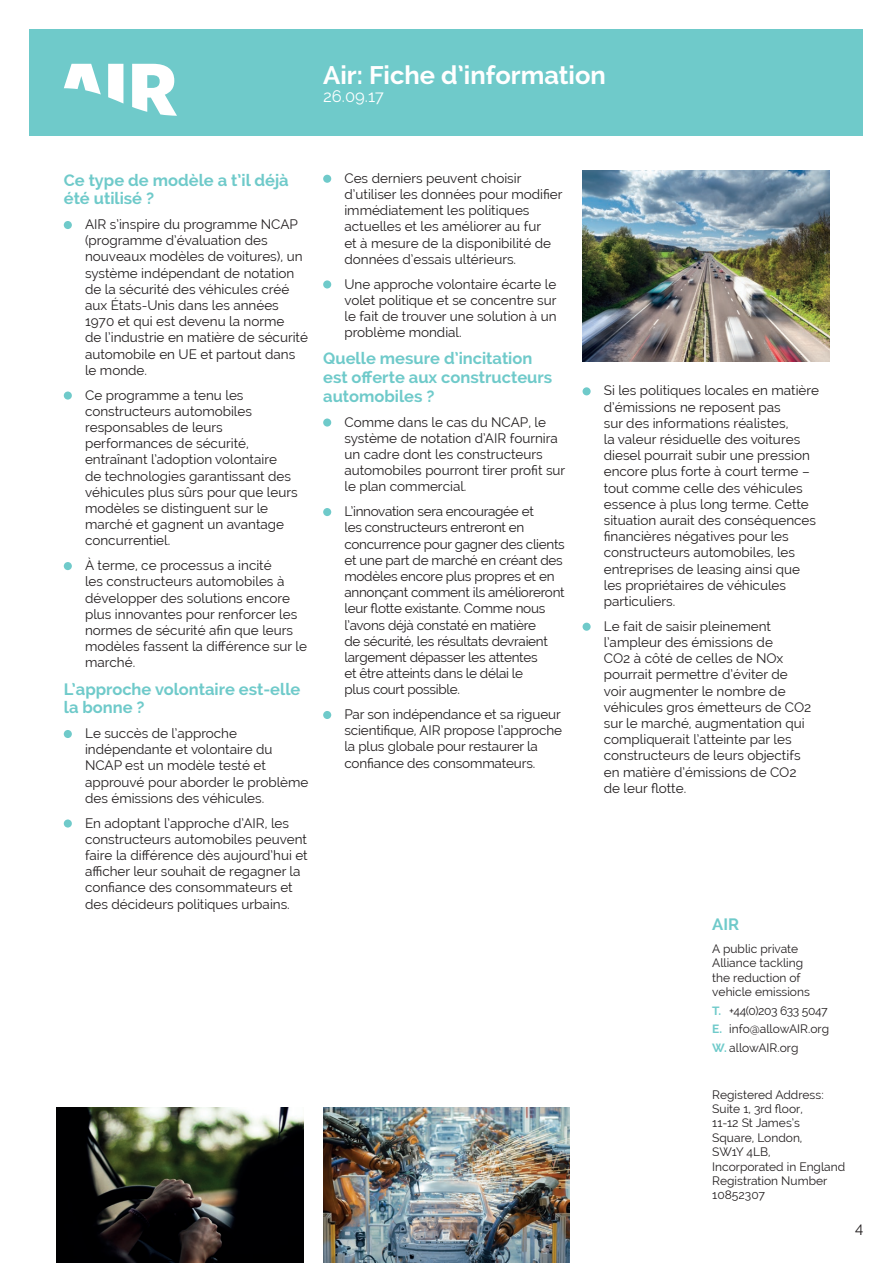
<style>
.page{position:relative;width:893px;height:1263px;background:#fff}
.page>*{position:absolute;margin:0;border:0;box-sizing:border-box;transform-origin:0 0}
.t1{font:700 25.5px "Raleway";color:#fff}
.Teal_Header{font:700 16.5px/18.8px "Raleway";color:#6fcaca}
.t2{font:16.5px "Raleway";color:#fff}
.t3{font:15px "Raleway";color:#231f20}
.Bullet_1{font:13.5px/16.2px "Raleway";color:#231f20}
.Bullet_1-2{font:13.5px/16.2px "Raleway";letter-spacing:-.02em;color:#231f20}
.Bullet_1-3{font:12px/14.4px "Raleway";color:#231f20}
.Bullet_1-4{font:12px "Raleway";letter-spacing:-.03em;color:#231f20}
.s1{font-weight:700;color:#6fcaca}
</style>
<div class="page">
<div style="left:30px;top:30px;width:833px;height:106px;background:#6fcaca"></div>
<div style="left:64px;top:221px;width:8px;height:8px;background:#6fcaca;border-radius:50%"></div>
<div style="left:64px;top:391px;width:8px;height:9px;background:#6fcaca;border-radius:50%"></div>
<div style="left:64px;top:562px;width:8px;height:8px;background:#6fcaca;border-radius:50%"></div>
<div style="left:64px;top:730px;width:8px;height:8px;background:#6fcaca;border-radius:50%"></div>
<div style="left:64px;top:819px;width:8px;height:8px;background:#6fcaca;border-radius:50%"></div>
<div style="left:323px;top:175px;width:8px;height:8px;background:#6fcaca;border-radius:50%"></div>
<div style="left:323px;top:280px;width:8px;height:8px;background:#6fcaca;border-radius:50%"></div>
<div style="left:323px;top:418px;width:8px;height:9px;background:#6fcaca;border-radius:50%"></div>
<div style="left:323px;top:508px;width:8px;height:8px;background:#6fcaca;border-radius:50%"></div>
<div style="left:323px;top:711px;width:8px;height:8px;background:#6fcaca;border-radius:50%"></div>
<div style="left:583px;top:387px;width:8px;height:8px;background:#6fcaca;border-radius:50%"></div>
<div style="left:583px;top:623px;width:8px;height:8px;background:#6fcaca;border-radius:50%"></div>
<svg style="left:64px;top:64px;width:113px;height:52px"></svg>
<img style="left:323px;top:1107px;width:247px;height:156px">
<img style="left:583px;top:170px;width:246px;height:191px">
<img style="left:57px;top:1107px;width:246px;height:156px">
<p class="t1" style="left:323px;top:61px;width:284px">Air: Fiche d’information</p>
<p class="t2" style="left:323px;top:87px;width:62px">26.09.17</p>
<p class="Teal_Header" style="left:64px;top:170px;width:226px">Ce type de modèle a t’il déjà été utilisé ?</p>
<p class="Bullet_1" style="left:85px;top:216px;width:225px">AIR s’inspire du programme NCAP (programme d’évaluation des nouveaux modèles de voitures), un système indépendant de notation de la sécurité des véhicules créé aux États-Unis dans les années<br>1970 et qui est devenu la norme<br>de l’industrie en matière de sécurité automobile en UE et partout dans le monde.</p>
<p class="Bullet_1" style="left:85px;top:387px;width:214px">Ce programme a tenu les constructeurs automobiles responsables de leurs performances de sécurité, entraînant l’adoption volontaire<br>de technologies garantissant des véhicules plus sûrs pour que leurs modèles se distinguent sur le marché et gagnent un avantage concurrentiel.</p>
<p class="Bullet_1" style="left:85px;top:557px;width:223px">À terme, ce processus a incité<br>les constructeurs automobiles à développer des solutions encore plus innovantes pour renforcer les normes de sécurité afin que leurs modèles fassent la différence sur le marché.</p>
<p class="Teal_Header" style="left:64px;top:679px;width:238px">L’approche volontaire est-elle la bonne ?</p>
<p class="Bullet_1" style="left:85px;top:725px;width:225px">Le succès de l’approche indépendante et volontaire du<br>NCAP est un modèle testé et approuvé pour aborder le problème des émissions des véhicules.</p>
<p class="Bullet_1" style="left:85px;top:815px;width:224px">En adoptant l’approche d’AIR, les constructeurs automobiles peuvent faire la différence dès aujourd’hui et afficher leur souhait de regagner la confiance des consommateurs et des décideurs politiques urbains.</p>
<p class="Bullet_1" style="left:344px;top:170px;width:220px">Ces derniers peuvent choisir d’utiliser les données pour modifier immédiatement les politiques actuelles et les améliorer au fur<br>et à mesure de la disponibilité de données d’essais ultérieurs.</p>
<p class="Bullet_1" style="left:344px;top:276px;width:214px;text-align:justify">Une approche volontaire écarte le volet politique et se concentre sur le fait de trouver une solution à un problème mondial.</p>
<p class="Teal_Header" style="left:323px;top:349px;width:231px">Quelle mesure d’incitation est offerte aux constructeurs automobiles ?</p>
<p class="Bullet_1" style="left:344px;top:414px;width:222px">Comme dans le cas du NCAP, le système de notation d’AIR fournira un cadre dont les constructeurs automobiles pourront tirer profit sur le plan commercial.</p>
<p class="Bullet_1-2" style="left:344px;top:503px;width:222px">L’innovation sera encouragée et<br>les constructeurs entreront en concurrence pour gagner des clients et une part de marché en créant des modèles encore plus propres et en annonçant comment ils amélioreront leur flotte existante. Comme nous l’avons déjà constaté en matière<br>de sécurité, les résultats devraient largement dépasser les attentes<br>et être atteints dans le délai le<br>plus court possible.</p>
<p class="Bullet_1" style="left:344px;top:706px;width:219px">Par son indépendance et sa rigueur scientifique, AIR propose l’approche la plus globale pour restaurer la confiance des consommateurs.</p>
<p class="Bullet_1" style="left:604px;top:382px;width:217px">Si les politiques locales en matière d’émissions ne reposent pas<br>sur des informations réalistes,<br>la valeur résiduelle des voitures diesel pourrait subir une pression encore plus forte à court terme – tout comme celle des véhicules essence à plus long terme. Cette situation aurait des conséquences financières négatives pour les constructeurs automobiles, les entreprises de leasing ainsi que les propriétaires de véhicules particuliers.</p>
<p class="Bullet_1" style="left:604px;top:618px;width:209px">Le fait de saisir pleinement l’ampleur des émissions de<br>CO2 à côté de celles de NOx pourrait permettre d’éviter de voir augmenter le nombre de véhicules gros émetteurs de CO2 sur le marché, augmentation qui compliquerait l’atteinte par les constructeurs de leurs objectifs en matière d’émissions de CO2 de leur flotte.</p>
<p class="Teal_Header" style="left:712px;top:915px;width:28px">AIR</p>
<p class="Bullet_1-3" style="left:712px;top:941px;width:99px">A public private<br>Alliance tackling the reduction of vehicle emissions</p>
<p class="Bullet_1-4" style="left:712px;top:1003px;width:117px"><span class="s1">T.</span> +44(0)203 633 5047</p>
<p class="Bullet_1-3" style="left:712px;top:1022px;width:118px"><span class="s1">E.</span> info@allowAIR.org</p>
<p class="Bullet_1-3" style="left:712px;top:1040px;width:88px"><span class="s1">W.</span> allowAIR.org</p>
<p class="Bullet_1-3" style="left:712px;top:1087px;width:134px">Registered Address:<br>Suite 1, 3rd floor,<br>11-12 St James’s<br>Square, London,<br>SW1Y 4LB,<br>Incorporated in England<br>Registration Number<br>10852307</p>
<p class="t3" style="left:855px;top:1219px;width:10px">4</p>
</div>
